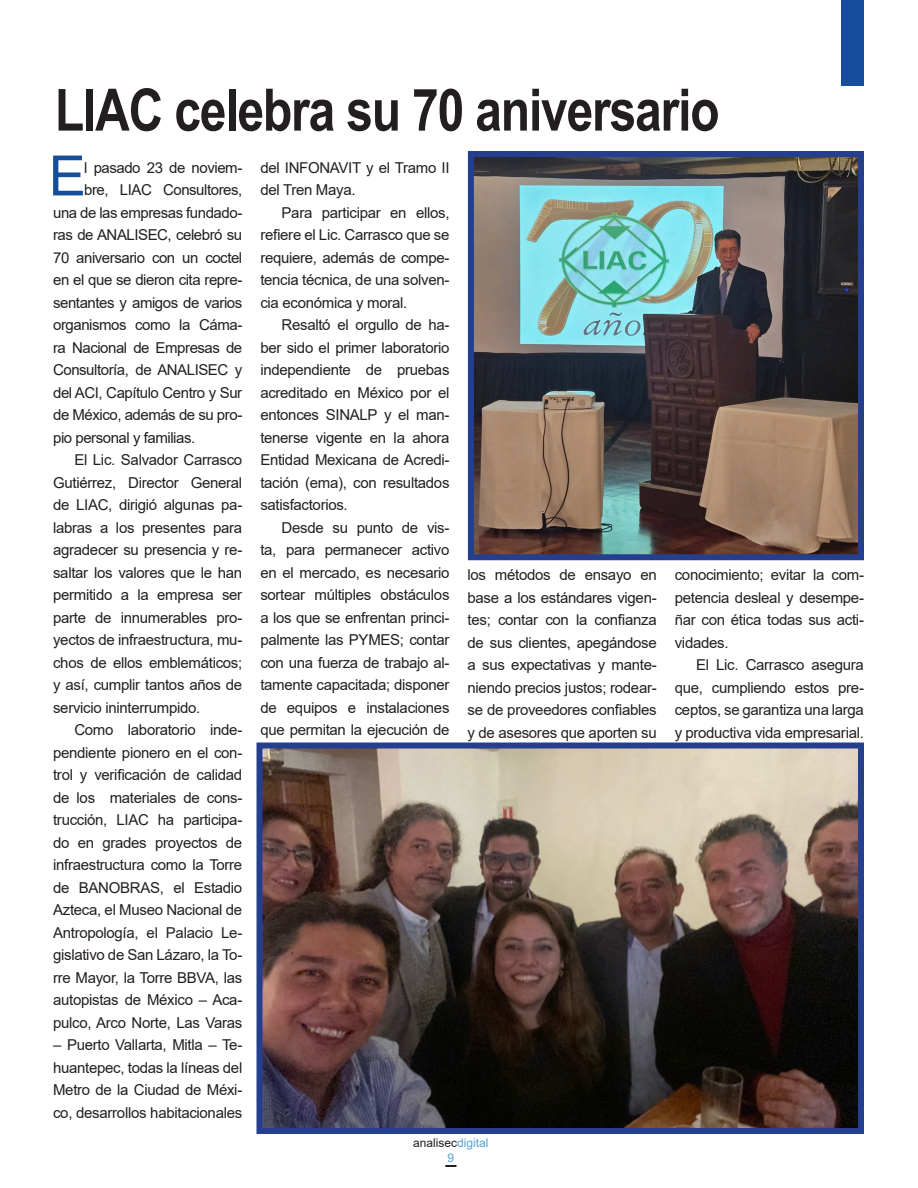
<style>
.page{position:relative;width:918px;height:1188px;background:#fff}
.page>*{position:absolute;margin:0;border:0;box-sizing:border-box;transform-origin:0 0}
.t1{font:700 58.5px "Arial Narrow";letter-spacing:-.02em;color:#231f20}
.t2{font:55.65px "Arial";color:#154e9a}
.t3{font:15px/22.5px "Arial";letter-spacing:-.02em;color:#231f20;text-align:justify}
.t4{font:12px "Arial";color:#231f20}
.t5{font:12px "Arial";color:#53a3d1}
.s1{color:#53a3d1}
</style>
<div class="page">
<svg style="left:445px;top:1165px;width:12px;height:2px"></svg>
<div style="left:842px;top:0;width:22px;height:86px;background:#184c9c"></div>
<img style="left:475px;top:158px;width:382px;height:395px">
<div style="left:468px;top:151px;width:396px;height:409px;border:6px solid #253f8e"></div>
<img style="left:263px;top:749px;width:594px;height:378px">
<div style="left:256px;top:742px;width:608px;height:392px;border:6px solid #253f8e"></div>
<p class="t1" style="left:55px;top:66px;width:666px">LIAC celebra su 70 aniversario</p>
<p class="t2" style="left:49px;top:138px;width:39px">E</p>
<p class="t3" style="left:84px;top:156px;width:160px">l pasado 23 de noviem-</p>
<p class="t3" style="left:260px;top:156px;width:191px">del INFONAVIT y el Tramo II del Tren Maya.</p>
<p class="t3" style="left:260px;top:201px;width:191px;text-indent:21px">Para participar en ellos, refiere el Lic. Carrasco que se requiere, además de compe&shy;tencia técnica, de una solven&shy;cia económica y moral.</p>
<p class="t3" style="left:260px;top:314px;width:191px;text-indent:21px">Resaltó el orgullo de ha&shy;ber sido el primer laboratorio independiente de pruebas acreditado en México por el entonces SINALP y el man&shy;tenerse vigente en la ahora Entidad Mexicana de Acredi&shy;tación (ema), con resultados satisfactorios.</p>
<p class="t3" style="left:260px;top:516px;width:191px;text-indent:21px">Desde su punto de vis&shy;ta, para permanecer activo en el mercado, es necesario sortear múltiples obstáculos a los que se enfrentan princi&shy;palmente las PYMES; contar con una fuerza de trabajo al&shy;tamente capacitada; disponer de equipos e instalaciones que permitan la ejecución de</p>
<p class="t3" style="left:84px;top:179px;width:160px">bre, LIAC Consultores,</p>
<p class="t3" style="left:53px;top:201px;width:191px">una de las empresas fundado-</p>
<p class="t3" style="left:53px;top:224px;width:191px">ras de ANALISEC, celebró su</p>
<p class="t3" style="left:53px;top:246px;width:191px">70 aniversario con un coctel</p>
<p class="t3" style="left:53px;top:269px;width:191px">en el que se dieron cita repre-</p>
<p class="t3" style="left:53px;top:291px;width:191px">sentantes y amigos de varios</p>
<p class="t3" style="left:53px;top:314px;width:191px">organismos como la Cáma-</p>
<p class="t3" style="left:53px;top:336px;width:191px">ra Nacional de Empresas de</p>
<p class="t3" style="left:53px;top:359px;width:191px">Consultoría, de ANALISEC y</p>
<p class="t3" style="left:53px;top:381px;width:191px">del ACI, Capítulo Centro y Sur</p>
<p class="t3" style="left:53px;top:404px;width:191px">de México, además de su pro-</p>
<p class="t3" style="left:53px;top:426px;width:144px">pio personal y familias.</p>
<p class="t3" style="left:53px;top:449px;width:191px;text-indent:21px">El Lic. Salvador Carrasco Gutiérrez, Director General de LIAC, dirigió algunas pa&shy;labras a los presentes para agradecer su presencia y re&shy;saltar los valores que le han permitido a la empresa ser parte de innumerables pro&shy;yectos de infraestructura, mu&shy;chos de ellos emblemáticos; y así, cumplir tantos años de servicio ininterrumpido.</p>
<p class="t3" style="left:53px;top:719px;width:191px;text-indent:21px">Como laboratorio inde&shy;pendiente pionero en el con&shy;trol y verificación de calidad de los materiales de cons&shy;trucción, LIAC ha participa&shy;do en grades proyectos de infraestructura como la Torre de BANOBRAS, el Estadio Azteca, el Museo Nacional de Antropología, el Palacio Le&shy;gislativo de San Lázaro, la To&shy;rre Mayor, la Torre BBVA, las autopistas de México – Aca&shy;pulco, Arco Norte, Las Varas</p>
<p class="t3" style="left:53px;top:1034px;width:191px">– Puerto Vallarta, Mitla – Te&shy;huantepec, todas la líneas del Metro de la Ciudad de Méxi&shy;co, desarrollos habitacionales</p>
<p class="t3" style="left:468px;top:564px;width:191px">los métodos de ensayo en base a los estándares vigen&shy;tes; contar con la confianza de sus clientes, apegándose a sus expectativas y mante&shy;niendo precios justos; rodear&shy;se de proveedores confiables y de asesores que aporten su</p>
<p class="t3" style="left:675px;top:564px;width:191px">conocimiento; evitar la com&shy;petencia desleal y desempe&shy;ñar con ética todas sus acti&shy;vidades.</p>
<p class="t3" style="left:675px;top:654px;width:191px;text-indent:21px">El Lic. Carrasco asegura que, cumpliendo estos pre&shy;ceptos, se garantiza una larga y productiva vida empresarial.</p>
<p class="t4" style="left:413px;top:1135px;width:77px">analisec<span class="s1">digital</span></p>
<p class="t5" style="left:448px;top:1149px;width:8px">9</p>
</div>
